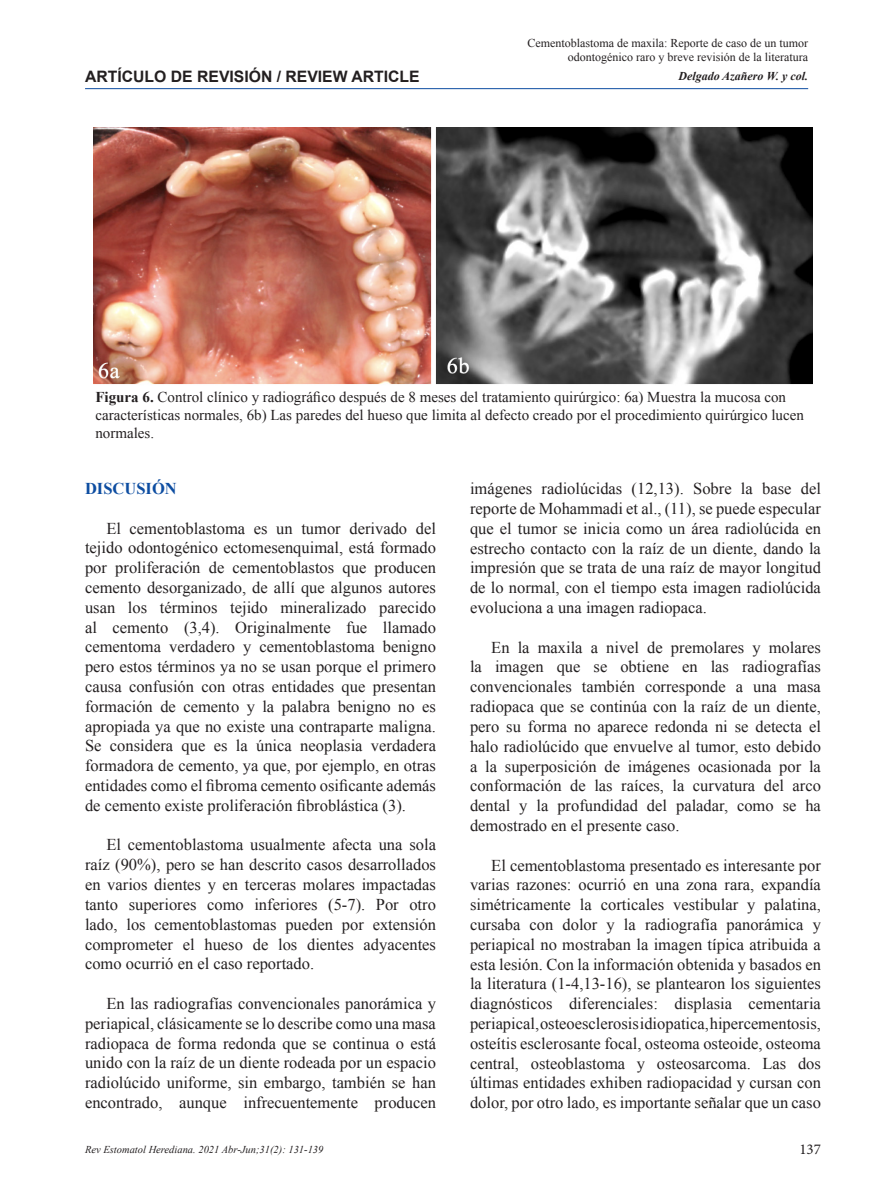
<style>
.page{position:relative;width:872px;height:1191px;background:#fff}
.page>*{position:absolute;margin:0;border:0;box-sizing:border-box;transform-origin:0 0}
.t1{font:16.5px/19.8px "Times New Roman";color:#231f20;text-align:justify}
.t2{font:700 16.5px "Times New Roman";color:#0d4da1}
.t3{font:700 15.75px "Arial";color:#231f20}
.Bibliography{font:15px/18px "Times New Roman";color:#231f20}
.t4{font:15px "Minion Pro";color:#231f20}
.t5{font:12px/14.4px "Times New Roman";color:#231f20;text-align:right}
.t6{font:italic 700 12px "Times New Roman";color:#231f20}
.t7{font:italic 10.5px "Times New Roman";color:#231f20}
.s1{font-weight:700}
</style>
<div class="page">
<hr style="left:85px;top:88px;width:723px;height:1px;background:#0d4da1">
<img style="left:94px;top:128px;width:718px;height:257px">
<p class="t5" style="left:527px;top:35px;width:282px">Cementoblastoma de maxila: Reporte de caso de un tumor odontogénico raro y breve revisión de la literatura</p>
<p class="t3" style="left:85px;top:67px;width:336px">ARTÍCULO DE REVISIÓN / REVIEW ARTICLE</p>
<p class="t6" style="left:678px;top:67px;width:131px">Delgado Azañero W. y col.</p>
<p class="Bibliography" style="left:95px;top:387px;width:710px"><span class="s1">Figura 6.</span> Control clínico y radiográfico después de 8 meses del tratamiento quirúrgico: 6a) Muestra la mucosa con características normales, 6b) Las paredes del hueso que limita al defecto creado por el procedimiento quirúrgico lucen normales.</p>
<p class="t2" style="left:85px;top:477px;width:93px">DISCUSIÓN</p>
<p class="t1" style="left:85px;top:518px;width:352px;text-indent:21px">El cementoblastoma es un tumor derivado del tejido odontogénico ectomesenquimal, está formado por proliferación de cementoblastos que producen cemento desorganizado, de allí que algunos autores usan los términos tejido mineralizado parecido al cemento (3,4). Originalmente fue llamado cementoma verdadero y cementoblastoma benigno pero estos términos ya no se usan porque el primero causa confusión con otras entidades que presentan formación de cemento y la palabra benigno no es apropiada ya que no existe una contraparte maligna.<br>Se considera que es la única neoplasia verdadera formadora de cemento, ya que, por ejemplo, en otras entidades como el fibroma cemento osificante además de cemento existe proliferación fibroblástica (3).</p>
<p class="t1" style="left:85px;top:834px;width:352px;text-indent:21px">El cementoblastoma usualmente afecta una sola raíz (90%), pero se han descrito casos desarrollados en varios dientes y en terceras molares impactadas tanto superiores como inferiores (5-7). Por otro lado, los cementoblastomas pueden por extensión comprometer el hueso de los dientes adyacentes como ocurrió en el caso reportado.</p>
<p class="t1" style="left:85px;top:993px;width:352px;text-indent:21px">En las radiografías convencionales panorámica y periapical, clásicamente se lo describe como una masa radiopaca de forma redonda que se continua o está unido con la raíz de un diente rodeada por un espacio radiolúcido uniforme, sin embargo, también se han encontrado, aunque infrecuentemente producen</p>
<p class="t1" style="left:470px;top:478px;width:352px">imágenes radiolúcidas (12,13). Sobre la base del reporte de Mohammadi et al., (11), se puede especular que el tumor se inicia como un área radiolúcida en estrecho contacto con la raíz de un diente, dando la impresión que se trata de una raíz de mayor longitud de lo normal, con el tiempo esta imagen radiolúcida evoluciona a una imagen radiopaca.</p>
<p class="t1" style="left:470px;top:637px;width:352px;text-indent:21px">En la maxila a nivel de premolares y molares la imagen que se obtiene en las radiografías convencionales también corresponde a una masa radiopaca que se continúa con la raíz de un diente, pero su forma no aparece redonda ni se detecta el halo radiolúcido que envuelve al tumor, esto debido a la superposición de imágenes ocasionada por la conformación de las raíces, la curvatura del arco dental y la profundidad del paladar, como se ha demostrado en el presente caso.</p>
<p class="t1" style="left:470px;top:855px;width:352px;text-indent:21px">El cementoblastoma presentado es interesante por varias razones: ocurrió en una zona rara, expandía simétricamente la corticales vestibular y palatina, cursaba con dolor y la radiografía panorámica y periapical no mostraban la imagen típica atribuida a esta lesión. Con la información obtenida y basados en la literatura (1-4,13-16), se plantearon los siguientes diagnósticos diferenciales: displasia cementaria periapical, osteoesclerosis idiopatica, hipercementosis, osteítis esclerosante focal, osteoma osteoide, osteoma central, osteoblastoma y osteosarcoma. Las dos últimas entidades exhiben radiopacidad y cursan con dolor, por otro lado, es importante señalar que un caso</p>
<p class="t7" style="left:85px;top:1142px;width:240px">Rev Estomatol Herediana. 2021 Abr-Jun;31(2): 131-139</p>
<p class="t4" style="left:799px;top:1139px;width:23px">137</p>
</div>
